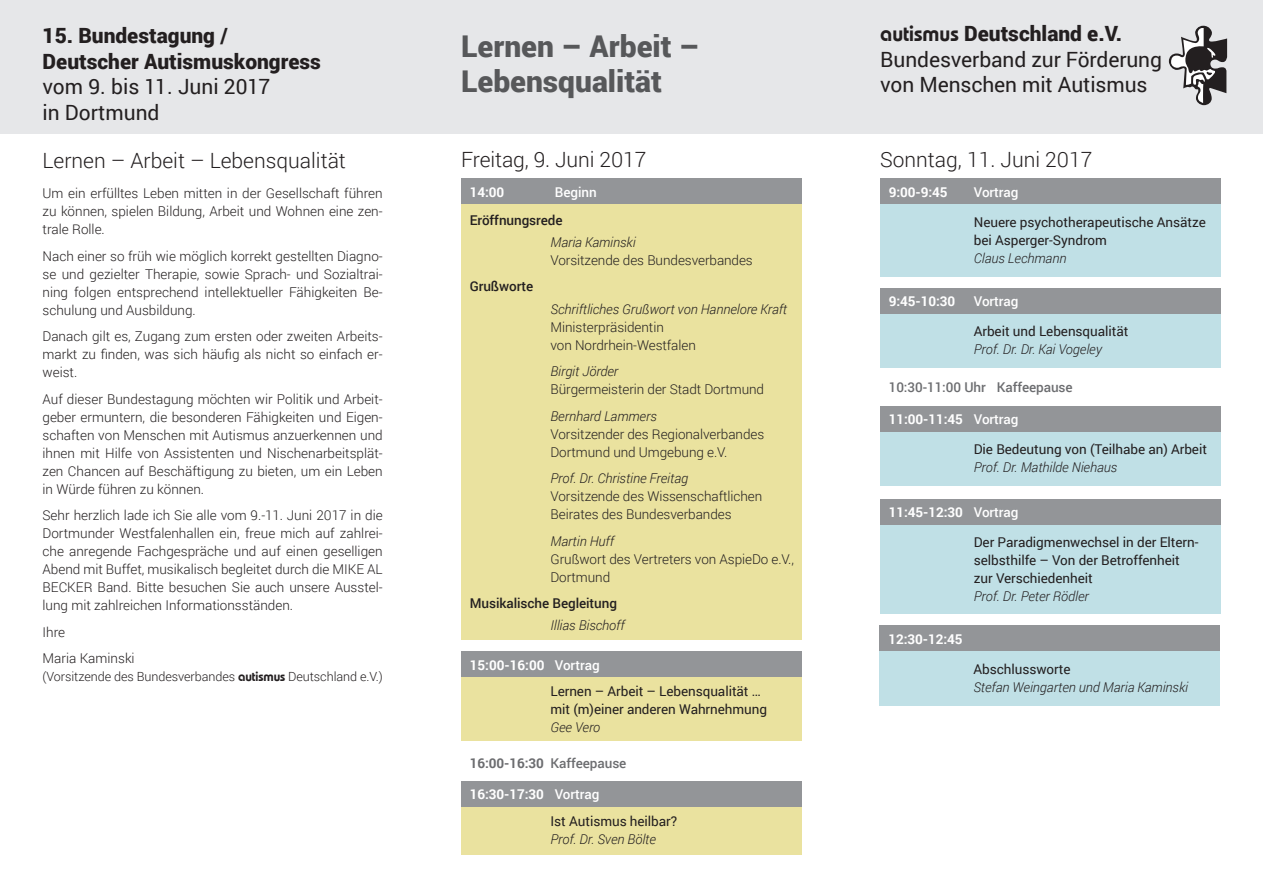
<style>
.page{position:relative;width:1263px;height:893px;background:#fff}
.page>*{position:absolute;margin:0;border:0;box-sizing:border-box;transform-origin:0 0}
.t1{font:900 30px/34.5px "Roboto";color:#57585a}
.t2{font:21px/25.5px "Roboto";letter-spacing:-.005em;color:#231f20}
.t3{font:300 21px "Roboto";color:#231f20}
.t4{font:900 21px/25.5px "Roboto";color:#231f20}
.t5{font:300 13.5px/18px "Roboto";letter-spacing:-.005em;color:#231f20;text-align:justify}
.t6{font:13.5px/18px "Roboto";letter-spacing:-.005em;color:#231f20}
.t7{font:italic 300 13.5px "Roboto";letter-spacing:-.005em;color:#231f20}
.t8{font:700 13.5px "Roboto";letter-spacing:-.005em;color:#fff}
.t9{font:500 13.5px "Roboto";letter-spacing:-.005em;color:#231f20}
.t10{font:500 13.5px "Roboto";letter-spacing:-.005em;color:#6c6d70}
.t11{font:700 13.5px "Roboto";letter-spacing:-.005em;color:#6c6d70}
.t12{font:500 13.5px "Roboto";letter-spacing:-.005em;color:#fff}
.t13{font:300 12.6px "Roboto";letter-spacing:-.005em;color:#231f20}
.s1{font-family:"Bauhaus LT";font-weight:600;font-size:13.2px}
.s2{font-family:"Bauhaus LT";font-weight:600;font-size:21.75px}
.s3{font-weight:900}
.s4{font-weight:500}
</style>
<div class="page">
<div style="left:0;top:0;width:1263px;height:134px;background:#e6e7e9"></div>
<svg style="left:1169px;top:26px;width:58px;height:79px"></svg>
<div style="left:461px;top:806px;width:340px;height:49px;background:#eae29f"></div>
<div style="left:461px;top:781px;width:340px;height:25px;background:#939598"></div>
<div style="left:461px;top:677px;width:340px;height:64px;background:#eae29f"></div>
<div style="left:461px;top:204px;width:340px;height:436px;background:#eae29f"></div>
<div style="left:461px;top:179px;width:340px;height:25px;background:#939598"></div>
<div style="left:461px;top:651px;width:340px;height:26px;background:#939598"></div>
<div style="left:880px;top:204px;width:340px;height:72px;background:#c0e0e6"></div>
<div style="left:880px;top:179px;width:340px;height:25px;background:#939598"></div>
<div style="left:880px;top:313px;width:340px;height:54px;background:#c0e0e6"></div>
<div style="left:880px;top:288px;width:340px;height:25px;background:#939598"></div>
<div style="left:880px;top:432px;width:340px;height:54px;background:#c0e0e6"></div>
<div style="left:880px;top:406px;width:340px;height:26px;background:#939598"></div>
<div style="left:880px;top:525px;width:340px;height:89px;background:#c0e0e6"></div>
<div style="left:880px;top:499px;width:340px;height:26px;background:#939598"></div>
<div style="left:880px;top:651px;width:340px;height:54px;background:#c0e0e6"></div>
<div style="left:880px;top:625px;width:340px;height:26px;background:#939598"></div>
<h2 class="t4" style="left:43px;top:22px;width:280px">15. Bundestagung /<br>Deutscher Autismuskongress</h2>
<h2 class="t2" style="left:43px;top:73px;width:229px">vom 9. bis 11. Juni 2017 in Dortmund</h2>
<h2 class="t3" style="left:43px;top:146px;width:305px">Lernen – Arbeit – Lebensqualität</h2>
<p class="t5" style="left:43px;top:184px;width:342px">Um ein erfülltes Leben mitten in der Gesellschaft führen zu können, spielen Bildung, Arbeit und Wohnen eine zen&shy;trale Rolle.</p>
<p class="t5" style="left:43px;top:247px;width:342px">Nach einer so früh wie möglich korrekt gestellten Diagno&shy;se und gezielter Therapie, sowie Sprach- und Sozialtrai&shy;ning folgen entsprechend intellektueller Fähigkeiten Be&shy;schulung und Ausbildung.</p>
<p class="t5" style="left:43px;top:327px;width:342px">Danach gilt es, Zugang zum ersten oder zweiten Arbeits&shy;markt zu finden, was sich häufig als nicht so einfach er&shy;weist.</p>
<p class="t5" style="left:43px;top:390px;width:342px">Auf dieser Bundestagung möchten wir Politik und Arbeit&shy;geber ermuntern, die besonderen Fähigkeiten und Eigen&shy;schaften von Menschen mit Autismus anzuerkennen und ihnen mit Hilfe von Assistenten und Nischenarbeitsplät&shy;zen Chancen auf Beschäftigung zu bieten, um ein Leben in Würde führen zu können.</p>
<p class="t5" style="left:43px;top:506px;width:342px">Sehr herzlich lade ich Sie alle vom 9.-11. Juni 2017 in die Dortmunder Westfalenhallen ein, freue mich auf zahlrei&shy;che anregende Fachgespräche und auf einen geselligen Abend mit Buffet, musikalisch begleitet durch die MIKE AL BECKER Band. Bitte besuchen Sie auch unsere Ausstel&shy;lung mit zahlreichen Informationsständen.</p>
<p class="t5" style="left:43px;top:618px;width:94px;line-height:26.5px">Ihre<br>Maria Kaminski</p>
<p class="t13" style="left:43px;top:668px;width:342px">(Vorsitzende des Bundesverbandes <span class="s1">autismus</span> Deutschland e.V.)</p>
<h1 class="t1" style="left:461px;top:28px;width:240px">Lernen – Arbeit –<br>Lebensqualität</h1>
<h2 class="t2" style="left:880px;top:20px;width:283px"><span class="s2">autismus</span> <span class="s3">Deutschland e.V.<br></span>Bundesverband zur Förderung von Menschen mit Autismus</h2>
<h2 class="t3" style="left:461px;top:145px;width:187px">Freitag, 9. Juni 2017</h2>
<p class="t8" style="left:470px;top:183px;width:36px">14:00</p>
<p class="t12" style="left:555px;top:183px;width:43px">Beginn</p>
<p class="t9" style="left:470px;top:210px;width:94px">Eröffnungsrede</p>
<p class="t7" style="left:550px;top:233px;width:87px">Maria Kaminski</p>
<p class="t5" style="left:550px;top:251px;width:204px">Vorsitzende des Bundesverbandes</p>
<p class="t9" style="left:470px;top:277px;width:65px">Grußworte</p>
<p class="t7" style="left:550px;top:299px;width:238px">Schriftliches Grußwort von Hannelore Kraft</p>
<p class="t5" style="left:550px;top:317px;width:147px">Ministerpräsidentin<br>von Nordrhein-Westfalen</p>
<p class="t7" style="left:550px;top:362px;width:69px">Birgit Jörder</p>
<p class="t5" style="left:550px;top:380px;width:215px">Bürgermeisterin der Stadt Dortmund</p>
<p class="t7" style="left:550px;top:406px;width:108px">Bernhard Lammers</p>
<p class="t5" style="left:550px;top:424px;width:215px">Vorsitzender des Regionalverbandes<br>Dortmund und Umgebung e.V.</p>
<p class="t7" style="left:550px;top:469px;width:139px">Prof. Dr. Christine Freitag</p>
<p class="t5" style="left:550px;top:487px;width:213px">Vorsitzende des Wissenschaftlichen<br>Beirates des Bundesverbandes</p>
<p class="t7" style="left:550px;top:531px;width:65px">Martin Huff</p>
<p class="t5" style="left:550px;top:549px;width:245px">Grußwort des Vertreters von AspieDo e.V.,<br>Dortmund</p>
<p class="t9" style="left:470px;top:594px;width:149px">Musikalische Begleitung</p>
<p class="t7" style="left:550px;top:616px;width:76px">Illias Bischoff</p>
<p class="t8" style="left:470px;top:655px;width:132px">15:00-16:00 <span class="s4">Vortrag</span></p>
<p class="t6" style="left:550px;top:682px;width:218px">Lernen – Arbeit – Lebensqualität … mit (m)einer anderen Wahrnehmung</p>
<p class="t7" style="left:550px;top:718px;width:51px">Gee Vero</p>
<p class="t11" style="left:470px;top:754px;width:158px">16:00-16:30 <span class="s4">Kaffeepause</span></p>
<p class="t8" style="left:470px;top:785px;width:131px">16:30-17:30 <span class="s4">Vortrag</span></p>
<p class="t6" style="left:550px;top:812px;width:128px">Ist Autismus heilbar?</p>
<p class="t7" style="left:550px;top:830px;width:107px">Prof. Dr. Sven Bölte</p>
<h2 class="t3" style="left:880px;top:145px;width:214px">Sonntag, 11. Juni 2017</h2>
<p class="t8" style="left:889px;top:183px;width:60px">9:00-9:45</p>
<p class="t12" style="left:974px;top:183px;width:46px">Vortrag</p>
<p class="t6" style="left:974px;top:212px;width:234px">Neuere psychotherapeutische Ansätze bei Asperger-Syndrom</p>
<p class="t7" style="left:974px;top:249px;width:94px">Claus Lechmann</p>
<p class="t8" style="left:889px;top:292px;width:68px">9:45-10:30</p>
<p class="t12" style="left:974px;top:292px;width:46px">Vortrag</p>
<p class="t6" style="left:974px;top:322px;width:156px">Arbeit und Lebensqualität</p>
<p class="t7" style="left:974px;top:340px;width:130px">Prof. Dr. Dr. Kai Vogeley</p>
<p class="t10" style="left:889px;top:378px;width:185px">10:30-11:00 Uhr Kaffeepause</p>
<p class="t8" style="left:889px;top:410px;width:131px">11:00-11:45 <span class="s4">Vortrag</span></p>
<p class="t6" style="left:974px;top:440px;width:235px">Die Bedeutung von (Teilhabe an) Arbeit</p>
<p class="t7" style="left:974px;top:458px;width:145px">Prof. Dr. Mathilde Niehaus</p>
<p class="t8" style="left:889px;top:503px;width:131px">11:45-12:30 <span class="s4">Vortrag</span></p>
<p class="t6" style="left:974px;top:533px;width:226px">Der Paradigmenwechsel in der Eltern&shy;selbsthilfe – Von der Betroffenheit zur Verschiedenheit</p>
<p class="t7" style="left:974px;top:587px;width:117px">Prof. Dr. Peter Rödler</p>
<p class="t8" style="left:888px;top:629px;width:76px">12:30-12:45</p>
<p class="t6" style="left:973px;top:659px;width:99px">Abschlussworte</p>
<p class="t7" style="left:973px;top:677px;width:216px">Stefan Weingarten und Maria Kaminski</p>
</div>
